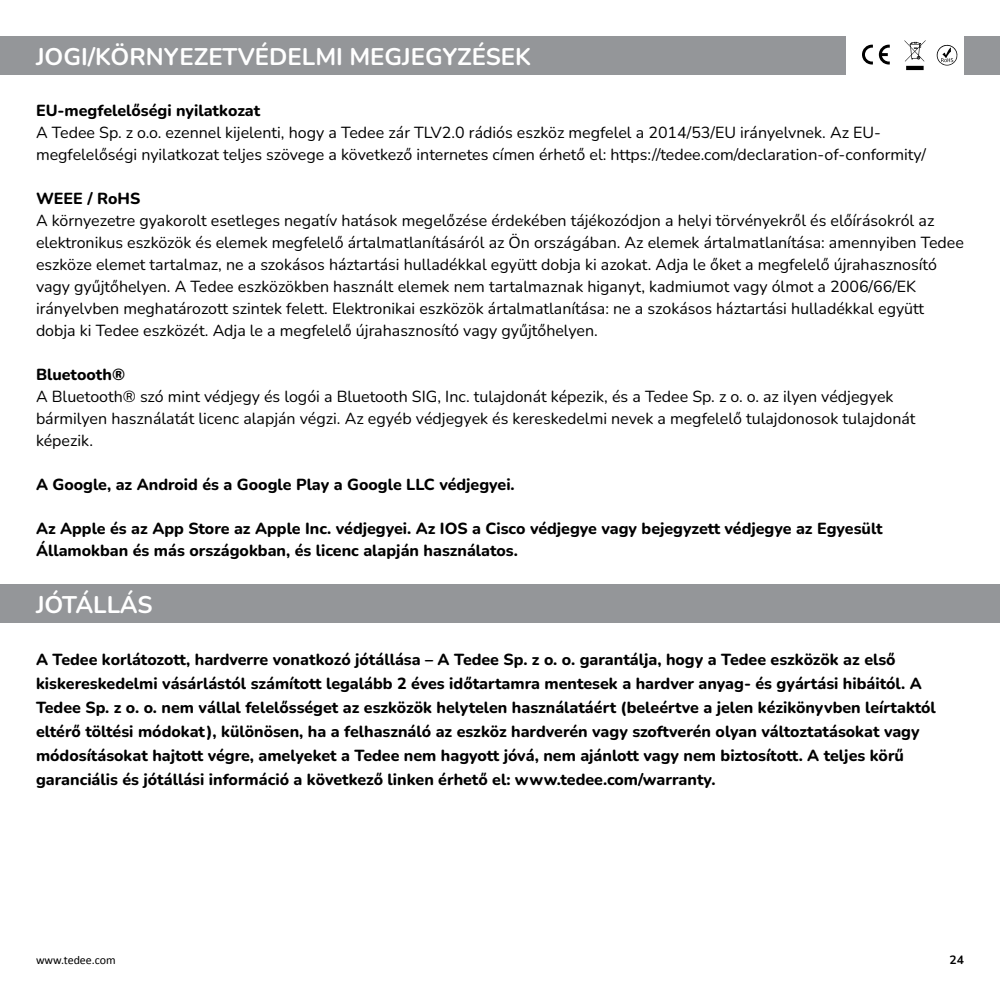
<style>
.page{position:relative;width:1000px;height:1000px;background:#fff}
.page>*{position:absolute;margin:0;border:0;box-sizing:border-box;transform-origin:0 0}
.t1{font:700 24px "Nunito";color:#fff}
.t2{font:16px/22px "Nunito";color:#000}
.t3{font:800 16px/24px "Nunito";color:#000}
.t4{font:12px "Calibri";color:#000}
.t5{font:700 12px "Nunito";color:#000}
</style>
<div class="page">
<div style="left:0;top:36px;width:846px;height:38px;background:#949699"></div>
<div style="left:0;top:584px;width:1000px;height:38px;background:#949699"></div>
<svg style="left:904px;top:40px;width:22px;height:30px"></svg>
<svg style="left:862px;top:45px;width:11px;height:20px"></svg>
<svg style="left:879px;top:45px;width:11px;height:20px"></svg>
<svg style="left:937px;top:45px;width:21px;height:21px"></svg>
<div style="left:964px;top:36px;width:36px;height:38px;background:#949699"></div>
<p class="t1" style="left:36px;top:40px;width:497px">JOGI/KÖRNYEZETVÉDELMI MEGJEGYZÉSEK</p>
<p class="t3" style="left:36px;top:98px;width:226px">EU-megfelelőségi nyilatkozat</p>
<p class="t2" style="left:36px;top:121px;width:891px">A Tedee Sp. z o.o. ezennel kijelenti, hogy a Tedee zár TLV2.0 rádiós eszköz megfelel a 2014/53/EU irányelvnek. Az EU&shy;megfelelőségi nyilatkozat teljes szövege a következő internetes címen érhető el: https://tedee.com/declaration-of-conformity/</p>
<p class="t3" style="left:36px;top:186px;width:106px">WEEE / RoHS</p>
<p class="t2" style="left:36px;top:209px;width:930px">A környezetre gyakorolt esetleges negatív hatások megelőzése érdekében tájékozódjon a helyi törvényekről és előírásokról az elektronikus eszközök és elemek megfelelő ártalmatlanításáról az Ön országában. Az elemek ártalmatlanítása: amennyiben Tedee eszköze elemet tartalmaz, ne a szokásos háztartási hulladékkal együtt dobja ki azokat. Adja le őket a megfelelő újrahasznosító vagy gyűjtőhelyen. A Tedee eszközökben használt elemek nem tartalmaznak higanyt, kadmiumot vagy ólmot a 2006/66/EK irányelvben meghatározott szintek felett. Elektronikai eszközök ártalmatlanítása: ne a szokásos háztartási hulladékkal együtt dobja ki Tedee eszközét. Adja le a megfelelő újrahasznosító vagy gyűjtőhelyen.</p>
<p class="t3" style="left:36px;top:362px;width:91px">Bluetooth®</p>
<p class="t2" style="left:36px;top:385px;width:881px">A Bluetooth® szó mint védjegy és logói a Bluetooth SIG, Inc. tulajdonát képezik, és a Tedee Sp. z o. o. az ilyen védjegyek bármilyen használatát licenc alapján végzi. Az egyéb védjegyek és kereskedelmi nevek a megfelelő tulajdonosok tulajdonát képezik.</p>
<p class="t3" style="left:36px;top:472px;width:480px">A Google, az Android és a Google Play a Google LLC védjegyei.</p>
<p class="t3" style="left:36px;top:517px;width:848px;line-height:22px">Az Apple és az App Store az Apple Inc. védjegyei. Az IOS a Cisco védjegye vagy bejegyzett védjegye az Egyesült<br>Államokban és más országokban, és licenc alapján használatos.</p>
<p class="t1" style="left:36px;top:588px;width:118px">JÓTÁLLÁS</p>
<p class="t3" style="left:36px;top:647px;width:901px">A Tedee korlátozott, hardverre vonatkozó jótállása – A Tedee Sp. z o. o. garantálja, hogy a Tedee eszközök az első kiskereskedelmi vásárlástól számított legalább 2 éves időtartamra mentesek a hardver anyag- és gyártási hibáitól. A Tedee Sp. z o. o. nem vállal felelősséget az eszközök helytelen használatáért (beleértve a jelen kézikönyvben leírtaktól eltérő töltési módokat), különösen, ha a felhasználó az eszköz hardverén vagy szoftverén olyan változtatásokat vagy módosításokat hajtott végre, amelyeket a Tedee nem hagyott jóvá, nem ajánlott vagy nem biztosított. A teljes körű garanciális és jótállási információ a következő linken érhető el: www.tedee.com/warranty.</p>
<p class="t4" style="left:36px;top:952px;width:81px">www.tedee.com</p>
<p class="t5" style="left:950px;top:952px;width:16px">24</p>
</div>
